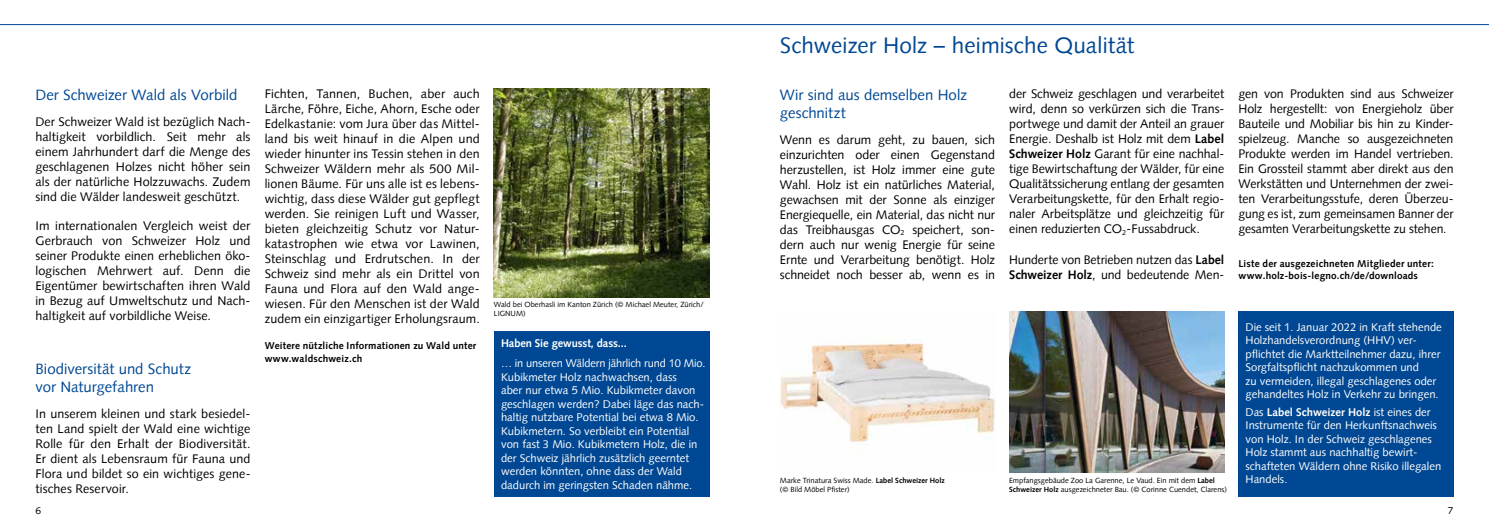
<style>
.page{position:relative;width:1489px;height:525px;background:#fff}
.page>*{position:absolute;margin:0;border:0;box-sizing:border-box;transform-origin:0 0}
.t1{font:22.5px "Syntax";letter-spacing:.005em;color:#004893}
.t2{font:15px/18px "Syntax";color:#004893}
.t3{font:12.5px/15px "Syntax";color:#000;text-align:justify}
.t4{font:11.25px/13.5px "Syntax";color:#fff}
.t5{font:700 11.25px "Syntax";letter-spacing:-.01em;color:#fff}
.t6{font:700 10px/12px "Syntax";letter-spacing:.015em;color:#000}
.t7{font:10px "Syntax";color:#000}
.t8{font:7.5px/9px "Syntax";color:#000}
.s1{font-weight:700}
</style>
<div class="page">
<hr style="left:0;top:24px;width:1488px;height:1px;background:#004893">
<img style="left:494px;top:89px;width:215px;height:208px">
<div style="left:1238px;top:311px;width:215px;height:185px;background:#004893"></div>
<div style="left:494px;top:331px;width:215px;height:165px;background:#004893"></div>
<img style="left:1009px;top:311px;width:215px;height:161px">
<img style="left:780px;top:339px;width:214px;height:104px">
<p class="t2" style="left:35px;top:86px;width:204px">Der Schweizer Wald als Vorbild</p>
<p class="t3" style="left:35px;top:114px;width:216px">Der Schweizer Wald ist bezüglich Nach&shy;haltigkeit vorbildlich. Seit mehr als einem Jahrhundert darf die Menge des geschlagenen Holzes nicht höher sein als der natürliche Holzzuwachs. Zudem sind die Wälder landesweit geschützt.</p>
<p class="t3" style="left:35px;top:218px;width:216px">Im internationalen Vergleich weist der Gerbrauch von Schweizer Holz und seiner Produkte einen erheblichen öko&shy;logischen Mehrwert auf. Denn die Eigentümer bewirtschaften ihren Wald in Bezug auf Umweltschutz und Nach&shy;haltigkeit auf vorbildliche Weise.</p>
<p class="t2" style="left:35px;top:360px;width:157px">Biodiversität und Schutz vor Naturgefahren</p>
<p class="t3" style="left:35px;top:406px;width:216px">In unserem kleinen und stark besiedel&shy;ten Land spielt der Wald eine wichtige Rolle für den Erhalt der Biodiversität.<br>Er dient als Lebensraum für Fauna und Flora und bildet so ein wichtiges gene&shy;tisches Reservoir.</p>
<p class="t3" style="left:265px;top:86px;width:216px">Fichten, Tannen, Buchen, aber auch Lärche, Föhre, Eiche, Ahorn, Esche oder Edelkastanie: vom Jura über das Mittel&shy;land bis weit hinauf in die Alpen und wieder hinunter ins Tessin stehen in den Schweizer Wäldern mehr als 500 Mil&shy;lionen Bäume. Für uns alle ist es lebens&shy;wichtig, dass diese Wälder gut gepflegt werden. Sie reinigen Luft und Wasser, bieten gleichzeitig Schutz vor Natur&shy;katastrophen wie etwa vor Lawinen, Steinschlag und Erdrutschen. In der Schweiz sind mehr als ein Drittel von Fauna und Flora auf den Wald ange&shy;wiesen. Für den Menschen ist der Wald zudem ein einzigartiger Erholungsraum.</p>
<p class="t6" style="left:265px;top:340px;width:213px">Weitere nützliche Informationen zu Wald unter www.waldschweiz.ch</p>
<p class="t8" style="left:494px;top:300px;width:211px">Wald bei Oberhasli im Kanton Zürich (© Michael Meuter, Zürich/<br>LIGNUM)</p>
<p class="t5" style="left:501px;top:336px;width:127px">Haben Sie gewusst, dass...</p>
<p class="t4" style="left:501px;top:356px;width:206px">… in unseren Wäldern jährlich rund 10 Mio.<br>Kubikmeter Holz nachwachsen, dass<br>aber nur etwa 5 Mio. Kubikmeter davon geschlagen werden? Dabei läge das nach&shy;haltig nutzbare Potential bei etwa 8 Mio.<br>Kubikmetern. So verbleibt ein Potential von fast 3 Mio. Kubikmetern Holz, die in der Schweiz jährlich zusätzlich geerntet werden könnten, ohne dass der Wald dadurch im geringsten Schaden nähme.</p>
<h1 class="t1" style="left:780px;top:32px;width:356px">Schweizer Holz – heimische Qualität</h1>
<p class="t2" style="left:780px;top:86px;width:188px">Wir sind aus demselben Holz geschnitzt</p>
<p class="t3" style="left:780px;top:132px;width:216px">Wenn es darum geht, zu bauen, sich einzurichten oder einen Gegenstand herzustellen, ist Holz immer eine gute Wahl. Holz ist ein natürliches Material, gewachsen mit der Sonne als einziger Energiequelle, ein Material, das nicht nur das Treibhausgas CO<sub>2</sub> speichert, son&shy;dern auch nur wenig Energie für seine Ernte und Verarbeitung benötigt. Holz schneidet noch besser ab, wenn es in</p>
<p class="t3" style="left:1009px;top:86px;width:216px">der Schweiz geschlagen und verarbeitet wird, denn so verkürzen sich die Trans&shy;portwege und damit der Anteil an grauer Energie. Deshalb ist Holz mit dem <span class="s1">Label Schweizer Holz</span> Garant für eine nachhal&shy;tige Bewirtschaftung der Wälder, für eine Qualitätssicherung entlang der gesamten Verarbeitungskette, für den Erhalt regio&shy;naler Arbeitsplätze und gleichzeitig für einen reduzierten CO<sub>2</sub>-Fussabdruck.</p>
<p class="t3" style="left:1009px;top:252px;width:216px">Hunderte von Betrieben nutzen das <span class="s1">Label<br>Schweizer Holz</span>, und bedeutende Men-</p>
<p class="t3" style="left:1238px;top:86px;width:216px">gen von Produkten sind aus Schweizer Holz hergestellt: von Energieholz über Bauteile und Mobiliar bis hin zu Kinder&shy;spielzeug. Manche so ausgezeichneten Produkte werden im Handel vertrieben.<br>Ein Grossteil stammt aber direkt aus den Werkstätten und Unternehmen der zwei&shy;ten Verarbeitungsstufe, deren Überzeu&shy;gung es ist, zum gemeinsamen Banner der gesamten Verarbeitungskette zu stehen.</p>
<p class="t6" style="left:1238px;top:257px;width:197px">Liste der ausgezeichneten Mitglieder unter: www.holz-bois-legno.ch/de/downloads</p>
<p class="t8" style="left:780px;top:475px;width:166px">Marke Trinatura Swiss Made. <span class="s1">Label Schweizer Holz </span>(© Bild Möbel Pfister)</p>
<p class="t8" style="left:1009px;top:475px;width:219px">Empfangsgebäude Zoo La Garenne, Le Vaud. Ein mit dem <span class="s1">Label<br>Schweizer Holz</span> ausgezeichneter Bau. (© Corinne Cuendet, Clarens)</p>
<p class="t4" style="left:1245px;top:320px;width:198px">Die seit 1. Januar 2022 in Kraft stehende Holzhandelsverordnung (HHV) ver&shy;pflichtet die Marktteilnehmer dazu, ihrer Sorgfaltspflicht nachzukommen und<br>zu vermeiden, illegal geschlagenes oder gehandeltes Holz in Verkehr zu bringen.</p>
<p class="t4" style="left:1245px;top:404px;width:197px">Das <span class="s1">Label Schweizer Holz</span> ist eines der Instrumente für den Herkunftsnachweis von Holz. In der Schweiz geschlagenes Holz stammt aus nachhaltig bewirt&shy;schafteten Wäldern ohne Risiko illegalen Handels.</p>
<p class="t7" style="left:35px;top:504px;width:7px">6</p>
<p class="t7" style="left:1447px;top:504px;width:7px">7</p>
</div>
